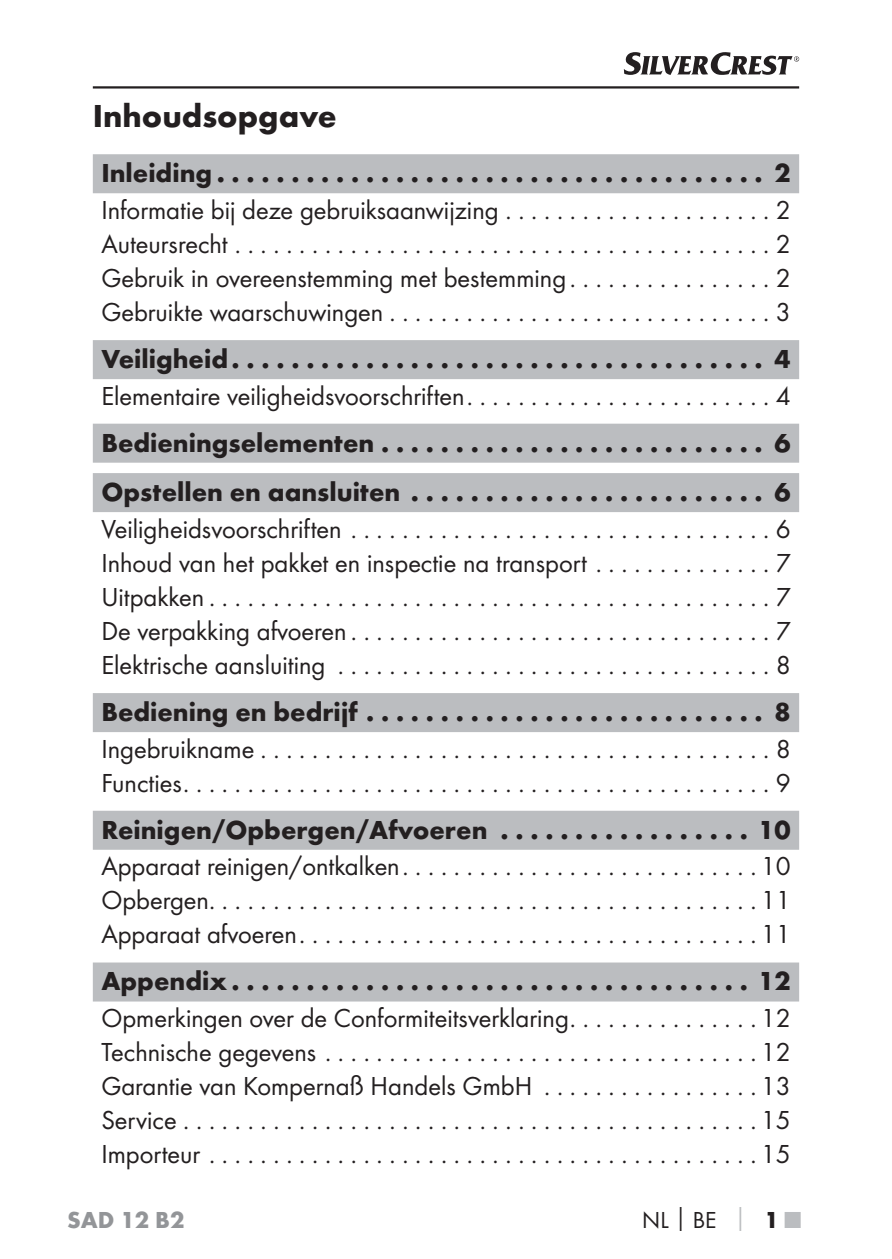
<style>
.page{position:relative;width:892px;height:1259px;background:#fff}
.page>*{position:absolute;margin:0;border:0;box-sizing:border-box;transform-origin:0 0}
.t1{font:700 33px "Futura";color:#231f20}
.t2{font:27px/34.2px "Futura Boo";color:#231f20;text-align:justify}
.t3{font:700 27px/49.5px "Futura";color:#231f20}
.t4{font:24px "Futura Boo";color:#231f20}
.t5{font:700 24px "Futura";color:#939598}
.s1{font-family:"Futura";font-weight:700}
.s2{font-family:"Futura";font-weight:700;color:#bbbdc0}
</style>
<div class="page">
<hr style="left:93px;top:86px;width:706px;height:3px;background:#231f20">
<svg style="left:623px;top:52px;width:176px;height:23px"></svg>
<div style="left:93px;top:154px;width:706px;height:39px;background:#bbbdc0"></div>
<div style="left:93px;top:340px;width:706px;height:39px;background:#bbbdc0"></div>
<div style="left:93px;top:424px;width:706px;height:39px;background:#bbbdc0"></div>
<div style="left:93px;top:473px;width:706px;height:39px;background:#bbbdc0"></div>
<div style="left:93px;top:693px;width:706px;height:39px;background:#bbbdc0"></div>
<div style="left:93px;top:810px;width:706px;height:39px;background:#bbbdc0"></div>
<div style="left:93px;top:962px;width:706px;height:39px;background:#bbbdc0"></div>
<p class="t1" style="left:93px;top:103px;width:245px">Inhoudsopgave</p>
<p class="t3" style="left:101px;top:151px;width:690px">Inleiding ..................................... 2</p>
<p class="t2" style="left:101px;top:194px;width:690px">Informatie bij deze gebruiksaanwijzing . . . . . . . . . . . . . . . . . . . . . 2<br>Auteursrecht ..........................................2<br>Gebruik in overeenstemming met bestemming . . . . . . . . . . . . . . . . 2<br>Gebruikte waarschuwingen ..............................3</p>
<p class="t3" style="left:101px;top:336px;width:690px">Veiligheid .................................... 4</p>
<p class="t2" style="left:101px;top:380px;width:690px">Elementaire veiligheidsvoorschriften . . . . . . . . . . . . . . . . . . . . . . . . 4</p>
<p class="t3" style="left:101px;top:420px;width:690px">Bedieningselementen .......................... 6<br>Opstellen en aansluiten ........................ 6</p>
<p class="t2" style="left:101px;top:513px;width:690px">Veiligheidsvoorschriften .................................6<br>Inhoud van het pakket en inspectie na transport . . . . . . . . . . . . . . 7<br>Uitpakken ............................................7<br>De verpakking afvoeren .................................7<br>Elektrische aansluiting ..................................8</p>
<p class="t3" style="left:101px;top:689px;width:690px">Bediening en bedrijf ........................... 8</p>
<p class="t2" style="left:101px;top:733px;width:690px">Ingebruikname ........................................8<br>Functies ..............................................9</p>
<p class="t3" style="left:101px;top:807px;width:690px">Reinigen/Opbergen/Afvoeren . . . . . . . . . . . . . . . . . 10</p>
<p class="t2" style="left:101px;top:850px;width:690px">Apparaat reinigen/ontkalken ............................10<br>Opbergen ...........................................11<br>Apparaat afvoeren ....................................11</p>
<p class="t3" style="left:101px;top:959px;width:690px">Appendix ................................... 12</p>
<p class="t2" style="left:101px;top:1002px;width:690px">Opmerkingen over de Conformiteitsverklaring . . . . . . . . . . . . . . . 12<br>Technische gegevens ..................................12<br>Garantie van Kompernaß Handels GmbH . . . . . . . . . . . . . . . . . 13<br>Service .............................................15<br>Importeur ...........................................15</p>
<p class="t5" style="left:67px;top:1210px;width:119px">SAD 12 B2</p>
<p class="t4" style="left:642px;top:1208px;width:160px">NL<span class="s1">│</span>BE <span class="s2">│</span> <span class="s1">1</span> <span class="s2">■</span></p>
</div>
